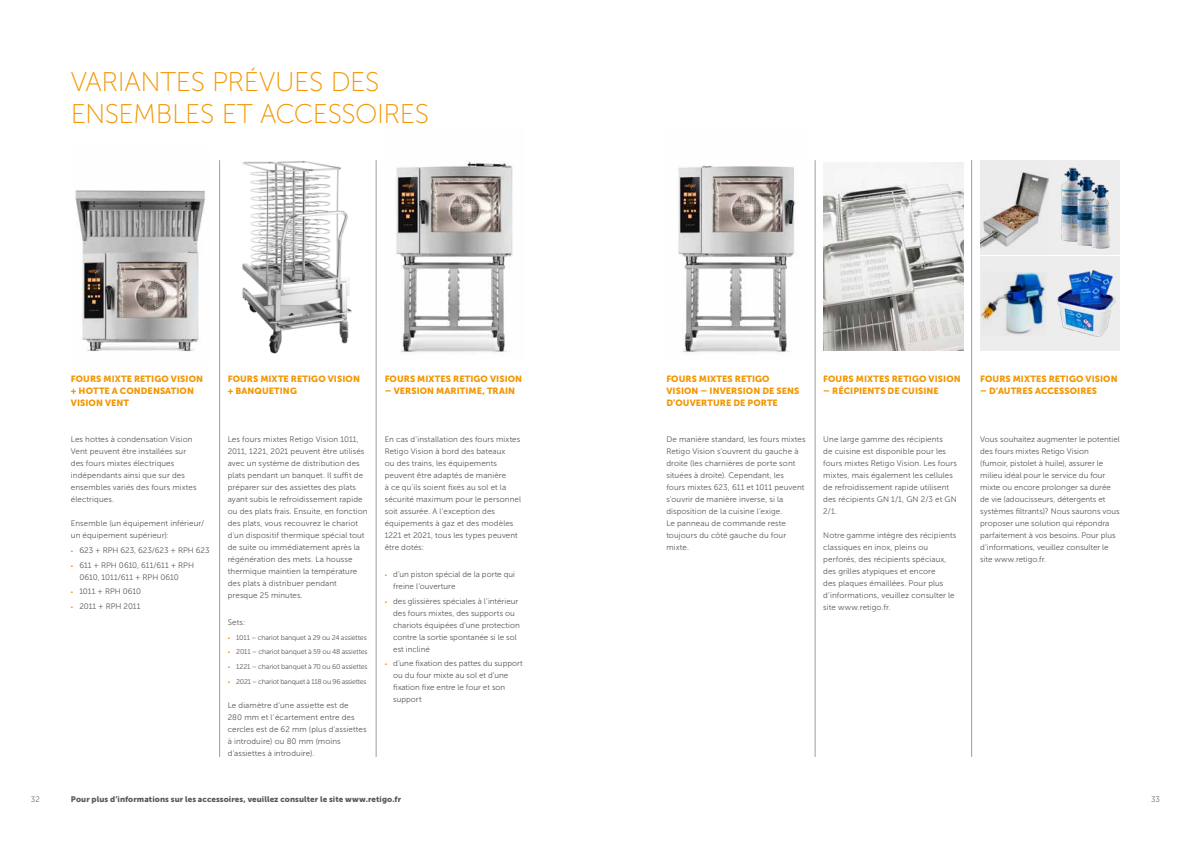
<style>
.page{position:relative;width:1191px;height:842px;background:#fff}
.page>*{position:absolute;margin:0;border:0;box-sizing:border-box;transform-origin:0 0}
.t1{font:27px/32px "Museo Sans 100";letter-spacing:-.02em;color:#f49600}
.t2{font:9px/12px "Museo Sans 900";letter-spacing:.005em;color:#f49600}
.t3{font:8px/12px "Museo Sans 300";letter-spacing:.01em;color:#575756}
.t4{font:8px "Museo Sans 900";letter-spacing:.01em;color:#575756}
.t5{font:8px "Museo Sans 300";color:#706f6f}
.t6{font:7px "Museo Sans 300";letter-spacing:-.02em;color:#575756}
.s1{font-size:6px;color:#f49600}
</style>
<div class="page">
<img style="left:75px;top:190px;width:131px;height:162px">
<img style="left:242px;top:161px;width:110px;height:193px">
<hr style="left:219px;top:160px;width:1px;height:597px;background:#9d9d9c">
<hr style="left:376px;top:160px;width:1px;height:597px;background:#9d9d9c">
<div style="left:980px;top:161px;width:69px;height:94px;background:#ededed"></div>
<img style="left:980px;top:172px;width:69px;height:76px">
<div style="left:1050px;top:161px;width:70px;height:94px;background:#ededed"></div>
<img style="left:1061px;top:167px;width:49px;height:82px">
<img style="left:823px;top:163px;width:140px;height:187px">
<hr style="left:815px;top:160px;width:1px;height:597px;background:#9d9d9c">
<hr style="left:971px;top:160px;width:1px;height:597px;background:#9d9d9c">
<img style="left:677px;top:165px;width:118px;height:187px">
<img style="left:395px;top:160px;width:118px;height:192px">
<div style="left:980px;top:256px;width:69px;height:94px;background:#ededed"></div>
<img style="left:981px;top:272px;width:65px;height:63px">
<img style="left:1050px;top:256px;width:70px;height:94px">
<h1 class="t1" style="left:71px;top:66px;width:360px">VARIANTES PRÉVUES DES<br>ENSEMBLES ET ACCESSOIRES</h1>
<p class="t2" style="left:71px;top:373px;width:134px">FOURS MIXTE RETIGO VISION + HOTTE A CONDENSATION<br>VISION VENT</p>
<p class="t3" style="left:71px;top:433px;width:127px">Les hottes à condensation Vision<br>Vent peuvent être installées sur des fours mixtes électriques indépendants ainsi que sur des ensembles variés des fours mixtes électriques.</p>
<p class="t3" style="left:71px;top:517px;width:135px">Ensemble (un équipement inférieur/ un équipement supérieur):</p>
<p class="t3" style="left:71px;top:544px;width:140px"><span class="s1">•</span> 623 + RPH 623, 623/623 + RPH 623</p>
<p class="t3" style="left:79px;top:559px;width:116px;text-indent:-9px"><span class="s1">•</span> 611 + RPH 0610, 611/611 + RPH<br>0610, 1011/611 + RPH 0610</p>
<p class="t3" style="left:71px;top:586px;width:72px"><span class="s1">•</span> 1011 + RPH 0610</p>
<p class="t3" style="left:71px;top:600px;width:71px"><span class="s1">•</span> 2011 + RPH 2011</p>
<p class="t2" style="left:385px;top:385px;width:132px">– VERSION MARITIME, TRAIN</p>
<p class="t2" style="left:666px;top:373px;width:135px">FOURS MIXTES RETIGO<br>VISION – INVERSION DE SENS<br>D’OUVERTURE DE PORTE</p>
<p class="t2" style="left:823px;top:373px;width:139px">FOURS MIXTES RETIGO VISION</p>
<p class="t2" style="left:228px;top:373px;width:134px">FOURS MIXTE RETIGO VISION + BANQUETING</p>
<p class="t2" style="left:385px;top:373px;width:139px">FOURS MIXTES RETIGO VISION</p>
<p class="t2" style="left:823px;top:385px;width:117px">– RÉCIPIENTS DE CUISINE</p>
<p class="t3" style="left:228px;top:433px;width:141px">Les fours mixtes Retigo Vision 1011, 2011, 1221, 2021 peuvent être utilisés avec un système de distribution des plats pendant un banquet. Il suffit de préparer sur des assiettes des plats ayant subis le refroidissement rapide ou des plats frais. Ensuite, en fonction des plats, vous recouvrez le chariot d’un dispositif thermique spécial tout de suite ou immédiatement après la régénération des mets. La housse thermique maintien la température des plats à distribuer pendant presque 25 minutes.</p>
<p class="t3" style="left:228px;top:616px;width:19px">Sets:</p>
<p class="t6" style="left:228px;top:633px;width:140px"><span class="s1">•</span> 1011 – chariot banquet à 29 ou 24 assiettes</p>
<p class="t6" style="left:228px;top:648px;width:141px"><span class="s1">•</span> 2011 – chariot banquet à 59 ou 48 assiettes</p>
<p class="t6" style="left:228px;top:663px;width:141px"><span class="s1">•</span> 1221 – chariot banquet à 70 ou 60 assiettes</p>
<p class="t6" style="left:228px;top:678px;width:140px"><span class="s1">•</span> 2021 – chariot banquet à 118 ou 96 assiettes</p>
<p class="t3" style="left:228px;top:699px;width:140px">Le diamètre d‘une assiette est de<br>280 mm et l’écartement entre des cercles est de 62 mm (plus d‘assiettes à introduire) ou 80 mm (moins d’assiettes à introduire).</p>
<p class="t3" style="left:385px;top:433px;width:138px">En cas d‘installation des fours mixtes<br>Retigo Vision à bord des bateaux<br>ou des trains, les équipements peuvent être adaptés de manière<br>à ce qu‘ils soient fixés au sol et la sécurité maximum pour le personnel soit assurée. A l‘exception des équipements à gaz et des modèles<br>1221 et 2021, tous les types peuvent être dotés:</p>
<p class="t3" style="left:393px;top:568px;width:123px;text-indent:-9px"><span class="s1">•</span> d’un piston spécial de la porte qui freine l‘ouverture</p>
<p class="t3" style="left:393px;top:595px;width:128px;text-indent:-9px"><span class="s1">•</span> des glissières spéciales à l’intérieur des fours mixtes, des supports ou chariots équipées d’une protection contre la sortie spontanée si le sol est incliné</p>
<p class="t3" style="left:393px;top:658px;width:131px;text-indent:-9px"><span class="s1">•</span> d’une fixation des pattes du support ou du four mixte au sol et d’une fixation fixe entre le four et son support</p>
<p class="t3" style="left:666px;top:433px;width:141px">De manière standard, les fours mixtes<br>Retigo Vision s‘ouvrent du gauche à droite (les charnières de porte sont situées à droite). Cependant, les<br>fours mixtes 623, 611 et 1011 peuvent s‘ouvrir de manière inverse, si la disposition de la cuisine l’exige.<br>Le panneau de commande reste toujours du côté gauche du four mixte.</p>
<p class="t3" style="left:823px;top:433px;width:135px">Une large gamme des récipients<br>de cuisine est disponible pour les fours mixtes Retigo Vision. Les fours mixtes, mais également les cellules de refroidissement rapide utilisent des récipients GN 1/1, GN 2/3 et GN<br>2/1.</p>
<p class="t3" style="left:823px;top:529px;width:135px">Notre gamme intègre des récipients classiques en inox, pleins ou perforés, des récipients spéciaux, des grilles atypiques et encore<br>des plaques émaillées. Pour plus d’informations, veuillez consulter le site www.retigo.fr.</p>
<p class="t2" style="left:980px;top:373px;width:139px">FOURS MIXTES RETIGO VISION</p>
<p class="t2" style="left:980px;top:385px;width:118px">– D‘AUTRES ACCESSOIRES</p>
<p class="t3" style="left:980px;top:433px;width:141px">Vous souhaitez augmenter le potentiel des fours mixtes Retigo Vision<br>(fumoir, pistolet à huile), assurer le milieu idéal pour le service du four mixte ou encore prolonger sa durée de vie (adoucisseurs, détergents et systèmes filtrants)? Nous saurons vous proposer une solution qui répondra parfaitement à vos besoins. Pour plus d’informations, veuillez consulter le site www.retigo.fr.</p>
<p class="t4" style="left:71px;top:794px;width:332px">Pour plus d’informations sur les accessoires, veuillez consulter le site www.retigo.fr</p>
<p class="t5" style="left:31px;top:795px;width:11px">32</p>
<p class="t5" style="left:1151px;top:795px;width:11px">33</p>
</div>
